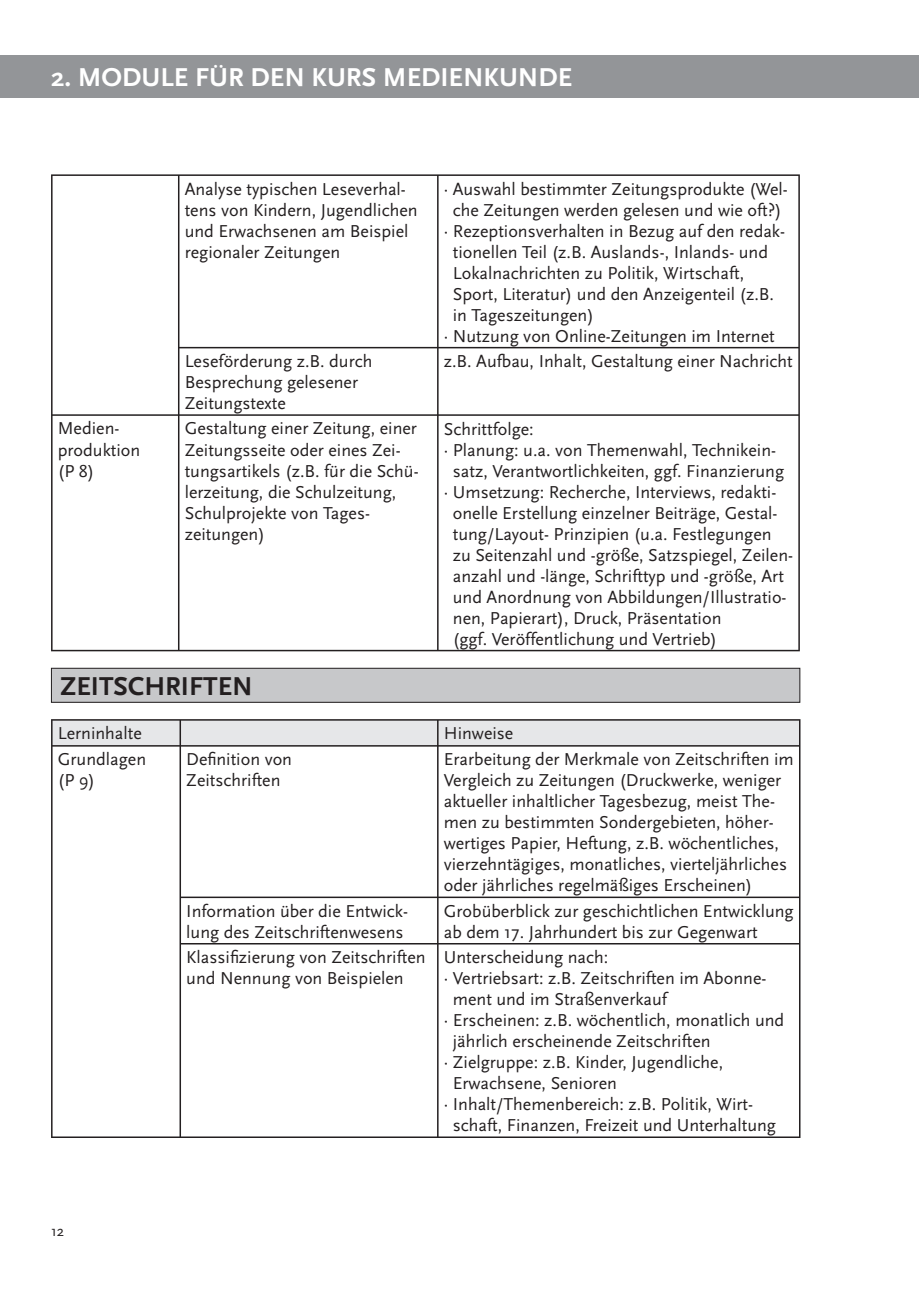
<style>
.page{position:relative;width:919px;height:1289px;background:#fff}
.page>*{position:absolute;margin:0;border:0;box-sizing:border-box;transform-origin:0 0}
.t1{font:700 27px "Scala Sans";color:#fff}
.t2{font:700 27px "Scala Sans";color:#231f20}
.t3{font:18px/21px "Scala Sans";color:#231f20}
.t4{font:15px "Scala Sans";color:#231f20}
</style>
<div class="page">
<div style="left:0;top:55px;width:906px;height:43px;background:#939598"></div>
<div style="left:906px;top:55px;width:12px;height:43px;background:#939598"></div>
<div style="left:51px;top:668px;width:748px;height:34px;background:#c7c8ca"></div>
<div style="left:51px;top:668px;width:749px;height:34px;border:1px solid #231f20"></div>
<hr style="left:51px;top:719px;width:129px;height:1px;background:#231f20">
<hr style="left:51px;top:720px;width:2px;height:25px;background:#231f20">
<hr style="left:180px;top:719px;width:258px;height:1px;background:#231f20">
<hr style="left:438px;top:719px;width:362px;height:1px;background:#231f20">
<div style="left:52px;top:720px;width:748px;height:25px;background:#e6e7e9"></div>
<hr style="left:51px;top:745px;width:129px;height:1px;background:#231f20">
<hr style="left:51px;top:746px;width:2px;height:151px;background:#231f20">
<hr style="left:180px;top:745px;width:258px;height:1px;background:#231f20">
<hr style="left:179px;top:746px;width:2px;height:150px;background:#231f20">
<hr style="left:438px;top:745px;width:362px;height:1px;background:#231f20">
<hr style="left:437px;top:746px;width:1px;height:150px;background:#231f20">
<hr style="left:799px;top:746px;width:1px;height:150px;background:#231f20">
<hr style="left:51px;top:897px;width:2px;height:46px;background:#231f20">
<hr style="left:179px;top:896px;width:259px;height:2px;background:#231f20">
<hr style="left:179px;top:898px;width:2px;height:45px;background:#231f20">
<hr style="left:438px;top:896px;width:362px;height:2px;background:#231f20">
<hr style="left:437px;top:898px;width:1px;height:45px;background:#231f20">
<hr style="left:799px;top:898px;width:1px;height:45px;background:#231f20">
<hr style="left:51px;top:943px;width:2px;height:193px;background:#231f20">
<hr style="left:179px;top:943px;width:259px;height:1px;background:#231f20">
<hr style="left:179px;top:944px;width:2px;height:192px;background:#231f20">
<hr style="left:438px;top:943px;width:362px;height:1px;background:#231f20">
<hr style="left:437px;top:944px;width:1px;height:192px;background:#231f20">
<hr style="left:799px;top:944px;width:1px;height:192px;background:#231f20">
<hr style="left:51px;top:1136px;width:749px;height:1px;background:#231f20">
<hr style="left:51px;top:174px;width:128px;height:2px;background:#231f20">
<hr style="left:51px;top:176px;width:2px;height:171px;background:#231f20">
<hr style="left:179px;top:174px;width:259px;height:2px;background:#231f20">
<hr style="left:178px;top:176px;width:1px;height:171px;background:#231f20">
<hr style="left:438px;top:174px;width:361px;height:2px;background:#231f20">
<hr style="left:437px;top:176px;width:1px;height:171px;background:#231f20">
<hr style="left:798px;top:176px;width:1px;height:171px;background:#231f20">
<hr style="left:51px;top:347px;width:2px;height:67px;background:#231f20">
<hr style="left:178px;top:347px;width:260px;height:1px;background:#231f20">
<hr style="left:178px;top:348px;width:1px;height:66px;background:#231f20">
<hr style="left:438px;top:347px;width:361px;height:1px;background:#231f20">
<hr style="left:437px;top:348px;width:1px;height:66px;background:#231f20">
<hr style="left:798px;top:348px;width:1px;height:66px;background:#231f20">
<hr style="left:51px;top:414px;width:128px;height:2px;background:#231f20">
<hr style="left:51px;top:416px;width:2px;height:234px;background:#231f20">
<hr style="left:179px;top:414px;width:259px;height:2px;background:#231f20">
<hr style="left:178px;top:416px;width:1px;height:234px;background:#231f20">
<hr style="left:438px;top:414px;width:361px;height:2px;background:#231f20">
<hr style="left:437px;top:416px;width:1px;height:234px;background:#231f20">
<hr style="left:798px;top:416px;width:1px;height:234px;background:#231f20">
<hr style="left:51px;top:650px;width:387px;height:1px;background:#231f20">
<hr style="left:438px;top:650px;width:361px;height:1px;background:#231f20">
<h1 class="t1" style="left:51px;top:66px;width:522px">2. MODULE FÜR DEN KURS MEDIENKUNDE</h1>
<p class="t3" style="left:185px;top:179px;width:234px">Analyse typischen Leseverhal&shy;tens von Kindern, Jugendlichen und Erwachsenen am Beispiel regionaler Zeitungen</p>
<p class="t3" style="left:444px;top:179px;width:345px">· Auswahl bestimmter Zeitungsprodukte (Wel-</p>
<p class="t3" style="left:453px;top:200px;width:330px">che Zeitungen werden gelesen und wie oft?)</p>
<p class="t3" style="left:444px;top:221px;width:343px">· Rezeptionsverhalten in Bezug auf den redak-</p>
<p class="t3" style="left:453px;top:242px;width:317px">tionellen Teil (z.B. Auslands-, Inlands- und</p>
<p class="t3" style="left:453px;top:263px;width:293px">Lokalnachrichten zu Politik, Wirtschaft,</p>
<p class="t3" style="left:453px;top:284px;width:323px">Sport, Literatur) und den Anzeigenteil (z.B.</p>
<p class="t3" style="left:453px;top:305px;width:143px">in Tageszeitungen)</p>
<p class="t3" style="left:444px;top:326px;width:332px">· Nutzung von Online-Zeitungen im Internet</p>
<p class="t3" style="left:185px;top:351px;width:189px">Leseförderung z.B. durch<br>Besprechung gelesener<br>Zeitungstexte</p>
<p class="t3" style="left:444px;top:351px;width:350px">z.B. Aufbau, Inhalt, Gestaltung einer Nachricht</p>
<p class="t3" style="left:58px;top:419px;width:84px">Medien&shy;produktion (P 8)</p>
<p class="t3" style="left:185px;top:419px;width:235px">Gestaltung einer Zeitung, einer<br>Zeitungsseite oder eines Zei&shy;tungsartikels (z.B. für die Schü&shy;lerzeitung, die Schulzeitung,<br>Schulprojekte von Tages&shy;zeitungen)</p>
<p class="t3" style="left:444px;top:419px;width:91px">Schrittfolge:</p>
<p class="t3" style="left:444px;top:440px;width:334px">· Planung: u.a. von Themenwahl, Technikein-</p>
<p class="t3" style="left:453px;top:461px;width:333px">satz, Verantwortlichkeiten, ggf. Finanzierung</p>
<p class="t3" style="left:444px;top:482px;width:334px">· Umsetzung: Recherche, Interviews, redakti-</p>
<p class="t3" style="left:453px;top:503px;width:326px">onelle Erstellung einzelner Beiträge, Gestal-</p>
<p class="t3" style="left:453px;top:524px;width:320px">tung/Layout- Prinzipien (u.a. Festlegungen</p>
<p class="t3" style="left:453px;top:545px;width:342px">zu Seitenzahl und -größe, Satzspiegel, Zeilen-</p>
<p class="t3" style="left:453px;top:566px;width:332px">anzahl und -länge, Schrifttyp und -größe, Art</p>
<p class="t3" style="left:453px;top:587px;width:335px">und Anordnung von Abbildungen/Illustratio-</p>
<p class="t3" style="left:453px;top:608px;width:270px">nen, Papierart), Druck, Präsentation</p>
<p class="t3" style="left:453px;top:629px;width:266px">(ggf. Veröffentlichung und Vertrieb)</p>
<h1 class="t2" style="left:60px;top:675px;width:194px">ZEITSCHRIFTEN</h1>
<p class="t3" style="left:58px;top:724px;width:86px">Lerninhalte</p>
<p class="t3" style="left:444px;top:724px;width:71px">Hinweise</p>
<p class="t3" style="left:58px;top:750px;width:90px">Grundlagen (P 9)</p>
<p class="t3" style="left:186px;top:750px;width:107px">Definition von<br>Zeitschriften</p>
<p class="t3" style="left:444px;top:750px;width:351px">Erarbeitung der Merkmale von Zeitschriften im Vergleich zu Zeitungen (Druckwerke, weniger aktueller inhaltlicher Tagesbezug, meist The&shy;men zu bestimmten Sondergebieten, höher&shy;wertiges Papier, Heftung, z.B. wöchentliches, vierzehntägiges, monatliches, vierteljährliches oder jährliches regelmäßiges Erscheinen)</p>
<p class="t3" style="left:186px;top:901px;width:223px">Information über die Entwick&shy;lung des Zeitschriftenwesens</p>
<p class="t3" style="left:444px;top:901px;width:351px">Grobüberblick zur geschichtlichen Entwicklung ab dem 17. Jahrhundert bis zur Gegenwart</p>
<p class="t3" style="left:186px;top:947px;width:241px">Klassifizierung von Zeitschriften und Nennung von Beispielen</p>
<p class="t3" style="left:444px;top:947px;width:166px">Unterscheidung nach:</p>
<p class="t3" style="left:444px;top:968px;width:324px">· Vertriebsart: z.B. Zeitschriften im Abonne-</p>
<p class="t3" style="left:453px;top:989px;width:216px">ment und im Straßenverkauf</p>
<p class="t3" style="left:444px;top:1010px;width:342px">· Erscheinen: z.B. wöchentlich, monatlich und</p>
<p class="t3" style="left:453px;top:1031px;width:259px">jährlich erscheinende Zeitschriften</p>
<p class="t3" style="left:444px;top:1052px;width:281px">· Zielgruppe: z.B. Kinder, Jugendliche,</p>
<p class="t3" style="left:453px;top:1073px;width:165px">Erwachsene, Senioren</p>
<p class="t3" style="left:444px;top:1094px;width:311px">· Inhalt/Themenbereich: z.B. Politik, Wirt-</p>
<p class="t3" style="left:453px;top:1115px;width:325px">schaft, Finanzen, Freizeit und Unterhaltung</p>
<p class="t4" style="left:51px;top:1224px;width:15px">12</p>
</div>
